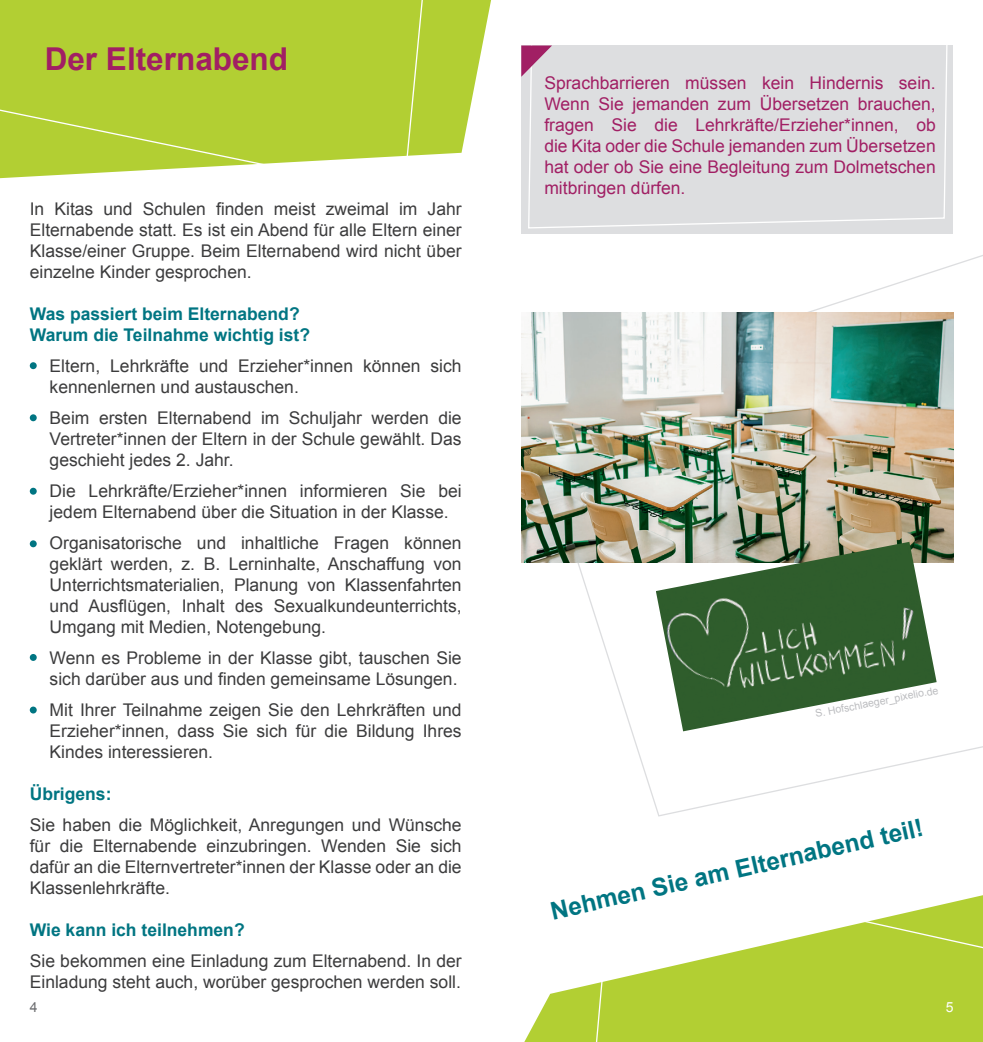
<style>
.page{position:relative;width:983px;height:1042px;background:#fff}
.page>*{position:absolute;margin:0;border:0;box-sizing:border-box;transform-origin:0 0}
.t1{font:700 31.5px "Arial";color:#a11f64}
.t2{font:700 24.5px "Arial";color:#007582}
.t3{font:17.5px/21px "Arial";color:#3c3c3d;text-align:justify}
.t4{font:17.5px/21px "Arial";color:#a11f64;text-align:justify}
.t5{font:700 17.5px/21px "Arial";color:#007582}
.t6{font:14px "Arial";color:#6c6d70}
.t7{font:14px "Arial";color:#fff}
.t8{font:10.5px "Arial";color:#bcbdc0}
</style>
<div class="page">
<svg style="left:525px;top:255px;width:457px;height:562px"></svg>
<div style="left:521px;top:46px;width:431px;height:188px;background:#dddee0"></div>
<svg style="left:527px;top:45px;width:421px;height:184px"></svg>
<svg style="left:433px;top:0;width:58px;height:155px;fill:#b2cf33"></svg>
<svg style="left:0;top:0;width:433px;height:179px;background:#b8d243"></svg>
<svg style="left:524px;top:986px;width:60px;height:56px;fill:#b2cf33"></svg>
<svg style="left:584px;top:895px;width:398px;height:147px"></svg>
<svg style="left:521px;top:46px;width:31px;height:31px"></svg>
<img style="left:521px;top:313px;width:431px;height:249px">
<img style="left:655px;top:542px;width:281px;height:189px">
<div style="left:30px;top:362px;width:7px;height:7px;background:#007582;border-radius:50%"></div>
<div style="left:30px;top:706px;width:7px;height:7px;background:#007582;border-radius:50%"></div>
<div style="left:30px;top:654px;width:7px;height:7px;background:#007582;border-radius:50%"></div>
<div style="left:30px;top:540px;width:7px;height:7px;background:#007582;border-radius:50%"></div>
<div style="left:30px;top:488px;width:7px;height:7px;background:#007582;border-radius:50%"></div>
<div style="left:30px;top:414px;width:7px;height:7px;background:#007582;border-radius:50%"></div>
<h1 class="t1" style="left:45px;top:38px;width:245px">Der Elternabend</h1>
<p class="t3" style="left:30px;top:198px;width:433px">In Kitas und Schulen finden meist zweimal im Jahr Elternabende statt. Es ist ein Abend für alle Eltern einer Klasse/einer Gruppe. Beim Elternabend wird nicht über einzelne Kinder gesprochen.</p>
<p class="t5" style="left:30px;top:304px;width:282px">Was passiert beim Elternabend?<br>Warum die Teilnahme wichtig ist?</p>
<p class="t3" style="left:50px;top:355px;width:413px">Eltern, Lehrkräfte und Erzieher*innen können sich kennenlernen und austauschen.</p>
<p class="t3" style="left:50px;top:407px;width:413px">Beim ersten Elternabend im Schuljahr werden die Vertreter*innen der Eltern in der Schule gewählt. Das geschieht jedes 2. Jahr.</p>
<p class="t3" style="left:50px;top:480px;width:413px">Die Lehrkräfte/Erzieher*innen informieren Sie bei jedem Elternabend über die Situation in der Klasse.</p>
<p class="t3" style="left:50px;top:532px;width:413px">Organisatorische und inhaltliche Fragen können geklärt werden, z. B. Lerninhalte, Anschaffung von Unterrichtsmaterialien, Planung von Klassenfahrten und Ausflügen, Inhalt des Sexualkundeunterrichts, Umgang mit Medien, Notengebung.</p>
<p class="t3" style="left:50px;top:647px;width:413px">Wenn es Probleme in der Klasse gibt, tauschen Sie sich darüber aus und finden gemeinsame Lösungen.</p>
<p class="t3" style="left:50px;top:699px;width:413px">Mit Ihrer Teilnahme zeigen Sie den Lehrkräften und Erzieher*innen, dass Sie sich für die Bildung Ihres Kindes interessieren.</p>
<p class="t5" style="left:30px;top:783px;width:83px">Übrigens:</p>
<p class="t3" style="left:30px;top:814px;width:433px">Sie haben die Möglichkeit, Anregungen und Wünsche für die Elternabende einzubringen. Wenden Sie sich dafür an die Elternvertreter*innen der Klasse oder an die Klassenlehrkräfte.</p>
<p class="t5" style="left:30px;top:919px;width:216px">Wie kann ich teilnehmen?</p>
<p class="t3" style="left:30px;top:950px;width:433px">Sie bekommen eine Einladung zum Elternabend. In der<br>Einladung steht auch, worüber gesprochen werden soll.</p>
<p class="t6" style="left:30px;top:998px;width:9px">4</p>
<p class="t4" style="left:544px;top:73px;width:393px">Sprachbarrieren müssen kein Hindernis sein.<br>Wenn Sie jemanden zum Übersetzen brauchen, fragen Sie die Lehrkräfte/Erzieher*innen, ob die Kita oder die Schule jemanden zum Übersetzen hat oder ob Sie eine Begleitung zum Dolmetschen mitbringen dürfen.</p>
<p class="t8" style="left:813px;top:707px;width:126px;rotate:-11deg">S. Hofschlaeger_pixelio.de</p>
<h2 class="t2" style="left:547px;top:896px;width:383px;rotate:-13deg">Nehmen Sie am Elternabend teil!</h2>
<p class="t7" style="left:945px;top:998px;width:9px">5</p>
</div>
